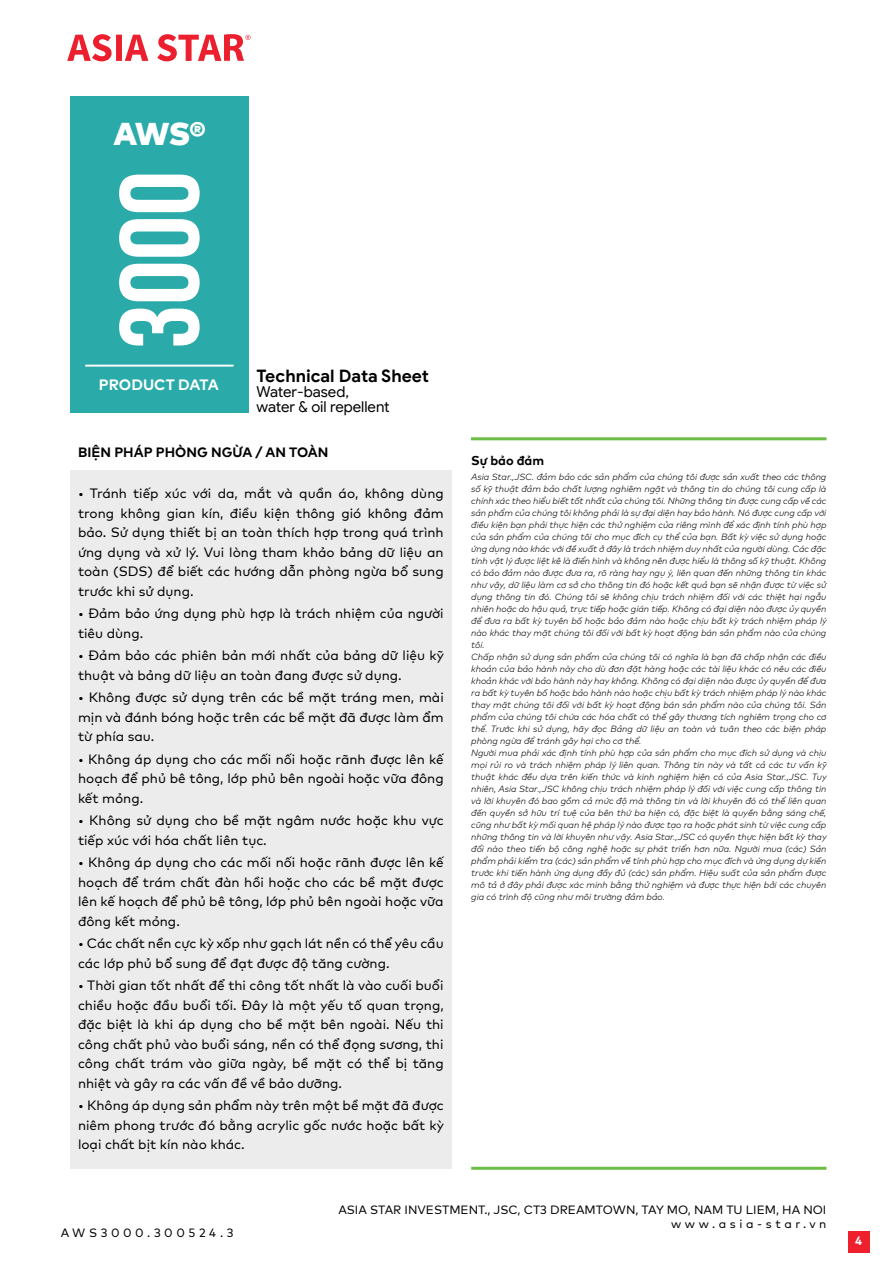
<style>
.page{position:relative;width:893px;height:1263px;background:#fff}
.page>*{position:absolute;margin:0;border:0;box-sizing:border-box;transform-origin:0 0}
.t1{font:112.5px "UTM Bebas";color:#fff}
.t2{font:31.5px "UAS Black";color:#fff}
.t3{font:700 17.25px "Google Sans";color:#000}
.t4{font:15px/15px "Google Sans";letter-spacing:-.005em;color:#000}
.t5{font:15px "UAS Bold";color:#fff}
.t6{font:13.5px/19.5px "UAS Book";color:#000;text-align:justify}
.t7{font:13.5px "UAS Bold";color:#000}
.t8{font:12.75px "UAS Bold";color:#000}
.t9{font:12px/14.4px "UAS Book";color:#000;text-align:right}
.t10{font:12px "UAS Book";letter-spacing:.3em;color:#000}
.t11{font:12px "UAS Bold";color:#fff}
.t12{font:italic 9px/12px "UAS Light";color:#000}
</style>
<div class="page">
<div style="left:848px;top:1231px;width:21px;height:21px;background:#ee202e"></div>
<hr style="left:471px;top:1167px;width:355px;height:3px;background:#6cbd45">
<hr style="left:471px;top:437px;width:355px;height:3px;background:#6cbd45">
<svg style="left:67px;top:34px;width:184px;height:27px"></svg>
<div style="left:70px;top:96px;width:179px;height:316px;background:#2aaba9"></div>
<hr style="left:85px;top:365px;width:149px;height:2px;background:#fff">
<div style="left:70px;top:470px;width:381px;height:698px;background:#ececec"></div>
<h2 class="t2" style="left:114px;top:109px;width:93px">AWS®</h2>
<h1 class="t1" style="left:78px;top:349px;width:180px;rotate:-90deg">3000</h1>
<h3 class="t3" style="left:256px;top:365px;width:174px">Technical Data Sheet</h3>
<h3 class="t4" style="left:256px;top:384px;width:135px">Water-based, water &amp; oil repellent</h3>
<h3 class="t7" style="left:78px;top:442px;width:252px">BIỆN PHÁP PHÒNG NGỪA / AN TOÀN</h3>
<p class="t6" style="left:78px;top:483px;width:367px">• Tránh tiếp xúc với da, mắt và quần áo, không dùng trong không gian kín, điều kiện thông gió không đảm bảo. Sử dụng thiết bị an toàn thích hợp trong quá trình ứng dụng và xử lý. Vui lòng tham khảo bảng dữ liệu an toàn (SDS) để biết các hướng dẫn phòng ngừa bổ sung trước khi sử dụng.</p>
<h3 class="t6" style="left:78px;top:603px;width:367px">• Đảm bảo ứng dụng phù hợp là trách nhiệm của người tiêu dùng.</h3>
<h3 class="t6" style="left:78px;top:645px;width:367px">• Đảm bảo các phiên bản mới nhất của bảng dữ liệu kỹ thuật và bảng dữ liệu an toàn đang được sử dụng.</h3>
<h3 class="t6" style="left:78px;top:687px;width:367px">• Không được sử dụng trên các bề mặt tráng men, mài mịn và đánh bóng hoặc trên các bề mặt đã được làm ẩm từ phía sau.</h3>
<h3 class="t6" style="left:78px;top:748px;width:367px">• Không áp dụng cho các mối nối hoặc rãnh được lên kế hoạch để phủ bê tông, lớp phủ bên ngoài hoặc vữa đông kết mỏng.</h3>
<h3 class="t6" style="left:78px;top:810px;width:367px">• Không sử dụng cho bề mặt ngâm nước hoặc khu vực tiếp xúc với hóa chất liên tục.</h3>
<h3 class="t6" style="left:78px;top:852px;width:367px">• Không áp dụng cho các mối nối hoặc rãnh được lên kế hoạch để trám chất đàn hồi hoặc cho các bề mặt được lên kế hoạch để phủ bê tông, lớp phủ bên ngoài hoặc vữa đông kết mỏng.</h3>
<h3 class="t6" style="left:78px;top:932px;width:367px">• Các chất nền cực kỳ xốp như gạch lát nền có thể yêu cầu các lớp phủ bổ sung để đạt được độ tăng cường.</h3>
<p class="t6" style="left:78px;top:974px;width:367px">• Thời gian tốt nhất để thi công tốt nhất là vào cuối buổi chiều hoặc đầu buổi tối. Đây là một yếu tố quan trọng, đặc biệt là khi áp dụng cho bề mặt bên ngoài. Nếu thi công chất phủ vào buổi sáng, nền có thể đọng sương, thi công chất trám vào giữa ngày, bề mặt có thể bị tăng nhiệt và gây ra các vấn đề về bảo dưỡng.</p>
<h3 class="t6" style="left:78px;top:1094px;width:367px">• Không áp dụng sản phẩm này trên một bề mặt đã được niêm phong trước đó bằng acrylic gốc nước hoặc bất kỳ loại chất bịt kín nào khác.</h3>
<h3 class="t5" style="left:99px;top:373px;width:121px">PRODUCT DATA</h3>
<h3 class="t8" style="left:471px;top:450px;width:74px">Sự bảo đảm</h3>
<p class="t12" style="left:471px;top:470px;width:357px">Asia Star.,JSC. đảm bảo các sản phẩm của chúng tôi được sản xuất theo các thông số kỹ thuật đảm bảo chất lượng nghiêm ngặt và thông tin do chúng tôi cung cấp là chính xác theo hiểu biết tốt nhất của chúng tôi. Những thông tin được cung cấp về các sản phẩm của chúng tôi không phải là sự đại diện hay bảo hành. Nó được cung cấp với điều kiện bạn phải thực hiện các thử nghiệm của riêng mình để xác định tính phù hợp của sản phẩm của chúng tôi cho mục đích cụ thể của bạn. Bất kỳ việc sử dụng hoặc ứng dụng nào khác với đề xuất ở đây là trách nhiệm duy nhất của người dùng. Các đặc tính vật lý được liệt kê là điển hình và không nên được hiểu là thông số kỹ thuật. Không có bảo đảm nào được đưa ra, rõ ràng hay ngụ ý, liên quan đến những thông tin khác như vậy, dữ liệu làm cơ sở cho thông tin đó hoặc kết quả bạn sẽ nhận được từ việc sử dụng thông tin đó. Chúng tôi sẽ không chịu trách nhiệm đối với các thiệt hại ngẫu nhiên hoặc do hậu quả, trực tiếp hoặc gián tiếp. Không có đại diện nào được ủy quyền để đưa ra bất kỳ tuyên bố hoặc bảo đảm nào hoặc chịu bất kỳ trách nhiệm pháp lý nào khác thay mặt chúng tôi đối với bất kỳ hoạt động bán sản phẩm nào của chúng tôi.<br>Chấp nhận sử dụng sản phẩm của chúng tôi có nghĩa là bạn đã chấp nhận các điều khoản của bảo hành này cho dù đơn đặt hàng hoặc các tài liệu khác có nêu các điều khoản khác với bảo hành này hay không. Không có đại diện nào được ủy quyền để đưa ra bất kỳ tuyên bố hoặc bảo hành nào hoặc chịu bất kỳ trách nhiệm pháp lý nào khác thay mặt chúng tôi đối với bất kỳ hoạt động bán sản phẩm nào của chúng tôi. Sản phẩm của chúng tôi chứa các hóa chất có thể gây thương tích nghiêm trọng cho cơ thể. Trước khi sử dụng, hãy đọc Bảng dữ liệu an toàn và tuân theo các biện pháp phòng ngừa để tránh gây hại cho cơ thể.<br>Người mua phải xác định tính phù hợp của sản phẩm cho mục đích sử dụng và chịu mọi rủi ro và trách nhiệm pháp lý liên quan. Thông tin này và tất cả các tư vấn kỹ thuật khác đều dựa trên kiến thức và kinh nghiệm hiện có của Asia Star.,JSC. Tuy nhiên, Asia Star.,JSC không chịu trách nhiệm pháp lý đối với việc cung cấp thông tin và lời khuyên đó bao gồm cả mức độ mà thông tin và lời khuyên đó có thể liên quan đến quyền sở hữu trí tuệ của bên thứ ba hiện có, đặc biệt là quyền bằng sáng chế, cũng như bất kỳ mối quan hệ pháp lý nào được tạo ra hoặc phát sinh từ việc cung cấp những thông tin và lời khuyên như vậy. Asia Star.,JSC có quyền thực hiện bất kỳ thay đổi nào theo tiến bộ công nghệ hoặc sự phát triển hơn nữa. Người mua (các) Sản phẩm phải kiểm tra (các) sản phẩm về tính phù hợp cho mục đích và ứng dụng dự kiến trước khi tiến hành ứng dụng đầy đủ (các) sản phẩm. Hiệu suất của sản phẩm được mô tả ở đây phải được xác minh bằng thử nghiệm và được thực hiện bởi các chuyên gia có trình độ cũng như môi trường đảm bảo.</p>
<h3 class="t10" style="left:61px;top:1223px;width:174px">AWS3000.300524.3</h3>
<h3 class="t9" style="left:338px;top:1201px;width:490px">ASIA STAR INVESTMENT., JSC, CT3 DREAMTOWN, TAY MO, NAM TU LIEM, HA NOI www.asia-star.vn</h3>
<h3 class="t11" style="left:855px;top:1232px;width:9px">4</h3>
</div>
